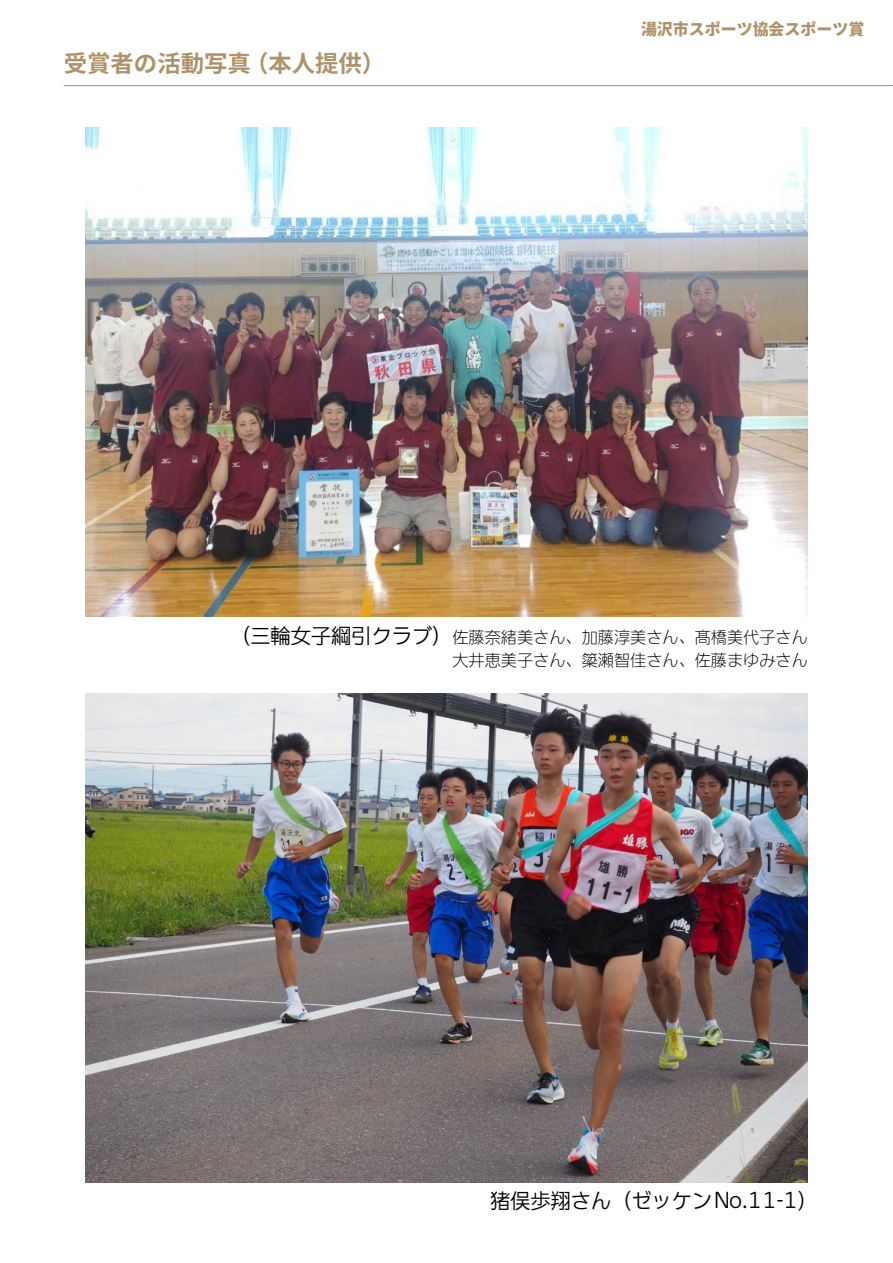
<style>
.page{position:relative;width:893px;height:1263px;background:#fff}
.page>*{position:absolute;margin:0;border:0;box-sizing:border-box;transform-origin:0 0}
.t1{font:700 23.4px "Noto Sans JP";color:#ae9269}
.t2{font:20.25px "DFUD Gothic W4 WINP RKSJ H";color:#000}
.t3{font:16.2px "DFUD Gothic W2 WINP RKSJ H";color:#000}
.t4{font:900 15.9px "Noto Sans JP";color:#ae9269}
</style>
<div class="page">
<hr style="left:64px;top:85px;width:829px;height:1px;background:#ae9269">
<img style="left:85px;top:128px;width:723px;height:489px">
<img style="left:85px;top:693px;width:723px;height:489px">
<h1 class="t1" style="left:64px;top:50px;width:189px">受賞者の活動写真</h1>
<h1 class="t1" style="left:245px;top:50px;width:142px">（本人提供(</h1>
<p class="t4" style="left:641px;top:21px;width:225px">湯沢市スポーツ協会スポーツ賞</p>
<p class="t2" style="left:230px;top:621px;width:224px">（三輪女子綱引クラブ）</p>
<p class="t3" style="left:452px;top:626px;width:357px">佐藤奈緒美さん、加藤淳美さん、髙橋美代子さん</p>
<p class="t3" style="left:452px;top:649px;width:357px">大井恵美子さん、簗瀬智佳さん、佐藤まゆみさん</p>
<p class="t2" style="left:490px;top:1187px;width:329px">猪俣歩翔さん（ゼッケンNo.11-1(</p>
</div>
